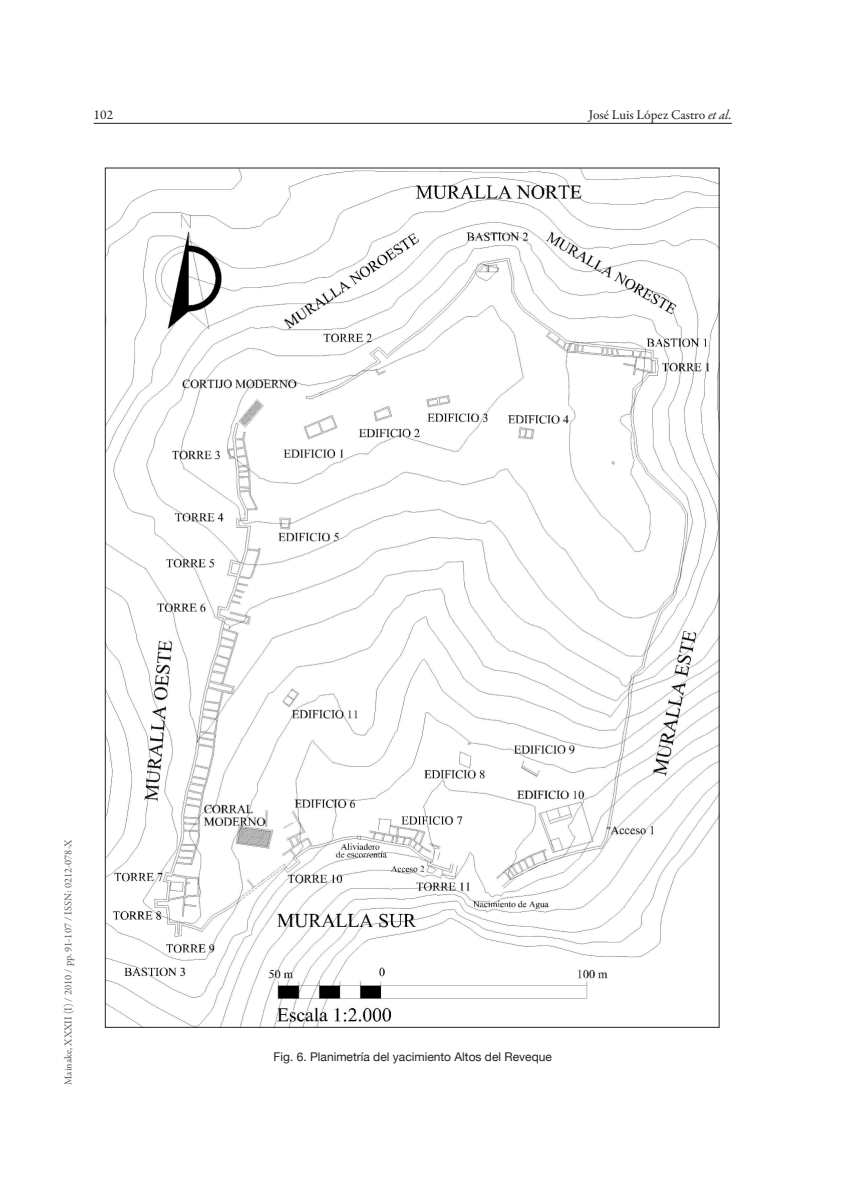
<style>
.page{position:relative;width:851px;height:1191px;background:#fff}
.page>*{position:absolute;margin:0;border:0;box-sizing:border-box;transform-origin:0 0}
.t1{font:13.5px "Garamond Premr Pro";color:#231f20}
.t2{font:12px "Helvetica Neue";color:#231f20}
.t3{font:10.5px "Garamond Premr Pro";color:#57585a}
.s1{font-style:italic}
</style>
<div class="page">
<hr style="left:94px;top:123px;width:637px;height:1px;background:#231f20">
<img style="left:107px;top:170px;width:610px;height:855px">
<p class="t1" style="left:94px;top:107px;width:21px">102</p>
<p class="t1" style="left:589px;top:107px;width:144px">José Luis López Castro <span class="s1">et al.</span></p>
<p class="t3" style="left:62px;top:1084px;width:247px;rotate:-90deg">Mainake, XXXII (I) / 2010 / pp. 91-107 / ISSN: 0212-078-X</p>
<p class="t2" style="left:273px;top:1049px;width:280px">Fig. 6. Planimetría del yacimiento Altos del Reveque</p>
</div>
